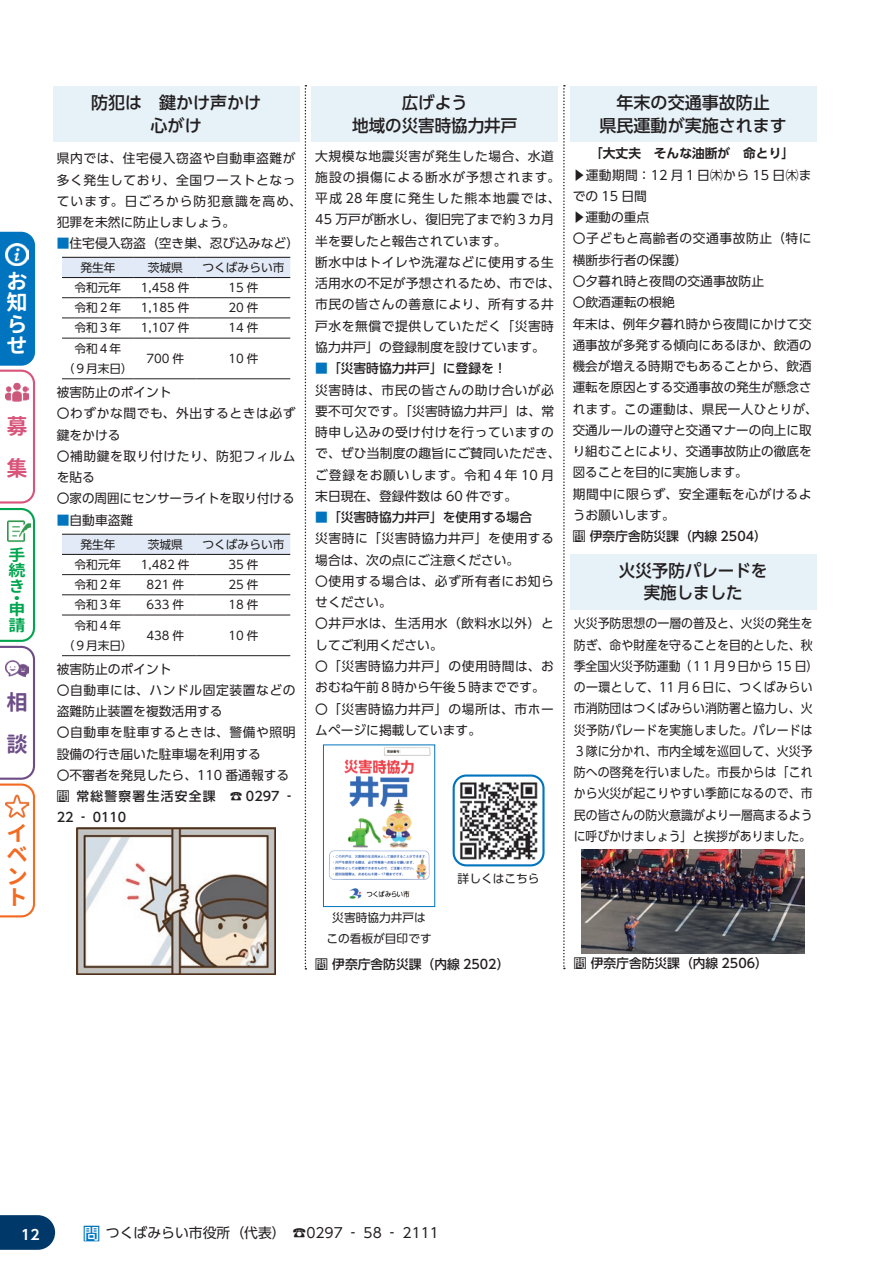
<style>
.page{position:relative;width:893px;height:1263px;background:#fff}
.page>*{position:absolute;margin:0;border:0;box-sizing:border-box;transform-origin:0 0}
.t1{font:700 21.3px/21.3px "Gen Jyuu Gothic L";color:#f36a21;text-align:justify}
.t2{font:700 21.3px/21.3px "Gen Jyuu Gothic L";color:#fff;text-align:justify}
.t3{font:700 21.3px/42.5px "Gen Jyuu Gothic L";color:#6d4d87}
.t4{font:700 21.3px/42.5px "Gen Jyuu Gothic L";color:#d8547a}
.t5{font:500 16.95px/22px "UD Shin Go Pr 6 N";color:#231f20;text-align:center}
.t6{font:700 15.6px/15.6px "Gen Jyuu Gothic L";color:#00a54f;text-align:justify;scale:1.09 1}
.t7{font:13.8px "UD Shin Go Pr 6 N";color:#231f20}
.t8{font:700 13.8px "UD Shin Go Pr 6 N De";color:#fff}
.t9{font:12.75px/21.3px "UD Shin Go Pr 6 N";letter-spacing:.005em;color:#231f20}
.t10{font:12.75px/21.3px "UD Shin Go Pr 6 N";letter-spacing:.04em;color:#231f20}
.t11{font:12.75px/21.3px "UD Shin Go Pr 6 N";letter-spacing:.045em;color:#231f20}
.t12{font:12.75px/21.3px "UD Shin Go Pr 6 N";letter-spacing:.005em;color:#231f20;scale:.93 1}
.t13{font:500 12.75px "UD Shin Go Pr 6 N";color:#231f20}
.t14{font:500 12.75px/21.3px "UD Shin Go Pr 6 N";letter-spacing:.1em;color:#231f20}
.t15{font:700 12.75px "UD Shin Go Pr 6 N De";color:#231f20}
.t16{font:11.7px/20.4px "UD Shin Go Pr 6 N";color:#231f20;text-align:center}
.s1{color:#0074be}
.s2{font-weight:500;color:#0074be}
.s3{font-weight:500}
.s4{font-weight:500;font-size:16.95px;color:#0074be}
</style>
<div class="page">
<div style="left:53px;top:86px;width:246px;height:56px;background:#e6f1f8"></div>
<div style="left:62px;top:258px;width:228px;height:19px;background:#e1eaf6"></div>
<hr style="left:62px;top:297px;width:72px;height:1px;background:#231f20">
<hr style="left:134px;top:297px;width:63px;height:1px;background:#231f20">
<hr style="left:197px;top:297px;width:93px;height:1px;background:#231f20">
<hr style="left:62px;top:318px;width:72px;height:1px;background:#231f20">
<hr style="left:134px;top:318px;width:63px;height:1px;background:#231f20">
<hr style="left:197px;top:318px;width:93px;height:1px;background:#231f20">
<hr style="left:62px;top:338px;width:72px;height:1px;background:#231f20">
<hr style="left:134px;top:338px;width:63px;height:1px;background:#231f20">
<hr style="left:197px;top:338px;width:93px;height:1px;background:#231f20">
<hr style="left:62px;top:378px;width:72px;height:1px;background:#231f20">
<hr style="left:134px;top:378px;width:63px;height:1px;background:#231f20">
<hr style="left:197px;top:378px;width:93px;height:1px;background:#231f20">
<hr style="left:62px;top:257px;width:72px;height:1px;background:#231f20">
<hr style="left:134px;top:257px;width:63px;height:1px;background:#231f20">
<hr style="left:197px;top:257px;width:93px;height:1px;background:#231f20">
<hr style="left:62px;top:277px;width:72px;height:1px;background:#231f20">
<hr style="left:134px;top:277px;width:63px;height:1px;background:#231f20">
<hr style="left:197px;top:277px;width:93px;height:1px;background:#231f20">
<div style="left:62px;top:535px;width:228px;height:19px;background:#e1eaf6"></div>
<hr style="left:62px;top:574px;width:72px;height:1px;background:#231f20">
<hr style="left:134px;top:574px;width:63px;height:1px;background:#231f20">
<hr style="left:197px;top:574px;width:93px;height:1px;background:#231f20">
<hr style="left:62px;top:594px;width:72px;height:1px;background:#231f20">
<hr style="left:134px;top:594px;width:63px;height:1px;background:#231f20">
<hr style="left:197px;top:594px;width:93px;height:1px;background:#231f20">
<hr style="left:62px;top:615px;width:72px;height:1px;background:#231f20">
<hr style="left:134px;top:615px;width:63px;height:1px;background:#231f20">
<hr style="left:197px;top:615px;width:93px;height:1px;background:#231f20">
<hr style="left:62px;top:655px;width:72px;height:1px;background:#231f20">
<hr style="left:134px;top:655px;width:63px;height:1px;background:#231f20">
<hr style="left:197px;top:655px;width:93px;height:1px;background:#231f20">
<hr style="left:62px;top:534px;width:72px;height:1px;background:#231f20">
<hr style="left:134px;top:534px;width:63px;height:1px;background:#231f20">
<hr style="left:197px;top:534px;width:93px;height:1px;background:#231f20">
<hr style="left:62px;top:554px;width:72px;height:1px;background:#231f20">
<hr style="left:134px;top:554px;width:63px;height:1px;background:#231f20">
<hr style="left:197px;top:554px;width:93px;height:1px;background:#231f20">
<svg style="left:563px;top:85px;width:2px;height:884px"></svg>
<svg style="left:305px;top:85px;width:1px;height:884px"></svg>
<div style="left:570px;top:86px;width:246px;height:56px;background:#e6f1f8"></div>
<svg style="left:0;top:232px;width:35px;height:685px"></svg>
<img style="left:6px;top:381px;width:22px;height:23px">
<div style="left:311px;top:86px;width:247px;height:56px;background:#e6f1f8"></div>
<img style="left:328px;top:747px;width:103px;height:152px">
<div style="left:323px;top:745px;width:112px;height:162px;border:1px solid #0074be"></div>
<div style="left:570px;top:554px;width:246px;height:55px;background:#e6f1f8"></div>
<img style="left:582px;top:849px;width:223px;height:104px">
<img style="left:77px;top:828px;width:199px;height:147px">
<img style="left:454px;top:777px;width:88px;height:88px">
<div style="left:453px;top:774px;width:92px;height:92px;border:2px solid #0074be;border-radius:13px"></div>
<svg style="left:0;top:1215px;width:55px;height:35px;background:#134674"></svg>
<h1 class="t2" style="left:6px;top:270px;width:22px">お知らせ</h1>
<h1 class="t4" style="left:6px;top:404px;width:22px">募集</h1>
<p class="t6" style="left:8px;top:547px;width:17px">手続き</p>
<p class="t6" style="left:8px;top:591px;width:16px;line-height:11.7px">・申</p>
<p class="t6" style="left:8px;top:617px;width:17px">請</p>
<h1 class="t3" style="left:6px;top:680px;width:22px">相談</h1>
<h1 class="t1" style="left:6px;top:822px;width:22px">イベント</h1>
<h2 class="t5" style="left:91px;top:91px;width:172px">防犯は　鍵かけ声かけ心がけ</h2>
<p class="t11" style="left:57px;top:147px;width:247px">県内では、住宅侵入窃盗や自動車盗難が多く発生しており、全国ワーストとなっています。日ごろから防犯意識を高め、犯罪を未然に防止しましょう。</p>
<p class="t9" style="left:57px;top:232px;width:244px"><span class="s1">■</span>住宅侵入窃盗（空き巣、忍び込みなど）</p>
<p class="t16" style="left:80px;top:257px;width:37px">発生年</p>
<p class="t16" style="left:148px;top:257px;width:37px">茨城県</p>
<p class="t16" style="left:203px;top:257px;width:83px">つくばみらい市</p>
<p class="t16" style="left:75px;top:277px;width:48px">令和元年</p>
<p class="t16" style="left:141px;top:277px;width:50px">1,458 件</p>
<p class="t16" style="left:228px;top:277px;width:32px">15 件</p>
<p class="t16" style="left:75px;top:297px;width:48px">令和２年</p>
<p class="t16" style="left:141px;top:297px;width:50px">1,185 件</p>
<p class="t16" style="left:228px;top:297px;width:32px">20 件</p>
<p class="t16" style="left:75px;top:317px;width:48px">令和３年</p>
<p class="t16" style="left:141px;top:317px;width:50px">1,107 件</p>
<p class="t16" style="left:228px;top:317px;width:32px">14 件</p>
<p class="t16" style="left:63px;top:338px;width:72px">令和４年<br>（９月末日）</p>
<p class="t16" style="left:146px;top:348px;width:39px">700 件</p>
<p class="t16" style="left:228px;top:348px;width:32px">10 件</p>
<p class="t9" style="left:57px;top:381px;width:240px">被害防止のポイント<br>〇わずかな間でも、外出するときは必ず鍵をかける<br>〇補助鍵を取り付けたり、防犯フィルムを貼る<br>〇家の周囲にセンサーライトを取り付ける</p>
<p class="t9" style="left:57px;top:509px;width:78px"><span class="s1">■</span>自動車盗難</p>
<p class="t16" style="left:80px;top:534px;width:37px">発生年</p>
<p class="t16" style="left:148px;top:534px;width:37px">茨城県</p>
<p class="t16" style="left:203px;top:534px;width:83px">つくばみらい市</p>
<p class="t16" style="left:75px;top:554px;width:48px">令和元年</p>
<p class="t16" style="left:141px;top:554px;width:50px">1,482 件</p>
<p class="t16" style="left:228px;top:554px;width:32px">35 件</p>
<p class="t16" style="left:75px;top:574px;width:48px">令和２年</p>
<p class="t16" style="left:146px;top:574px;width:39px">821 件</p>
<p class="t16" style="left:228px;top:574px;width:32px">25 件</p>
<p class="t16" style="left:75px;top:594px;width:48px">令和３年</p>
<p class="t16" style="left:146px;top:594px;width:39px">633 件</p>
<p class="t16" style="left:228px;top:594px;width:32px">18 件</p>
<p class="t16" style="left:63px;top:614px;width:72px">令和４年<br>（９月末日）</p>
<p class="t16" style="left:146px;top:625px;width:39px">438 件</p>
<p class="t16" style="left:228px;top:625px;width:32px">10 件</p>
<p class="t9" style="left:57px;top:658px;width:240px">被害防止のポイント<br>〇自動車には、ハンドル固定装置などの盗難防止装置を複数活用する<br>〇自動車を駐車するときは、警備や照明設備の行き届いた駐車場を利用する<br>〇不審者を発見したら、110 番通報する</p>
<p class="t14" style="left:57px;top:785px;width:240px">問 常総警察署生活安全課　☎ 0297 ‐<br>22 ‐ 0110</p>
<h2 class="t5" style="left:352px;top:91px;width:166px">広げよう<br>地域の災害時協力井戸</h2>
<p class="t10" style="left:315px;top:145px;width:247px">大規模な地震災害が発生した場合、水道施設の損傷による断水が予想されます。平成 28 年度に発生した熊本地震では、<br>45 万戸が断水し、復旧完了まで約３カ月半を要したと報告されています。<br>断水中はトイレや洗濯などに使用する生活用水の不足が予想されるため、市では、市民の皆さんの善意により、所有する井戸水を無償で提供していただく「災害時協力井戸」の登録制度を設けています。</p>
<p class="t10" style="left:315px;top:357px;width:247px"><span class="s2">■</span><span class="s3">「災害時協力井戸」に登録を！<br></span>災害時は、市民の皆さんの助け合いが必要不可欠です。「災害時協力井戸」は、常時申し込みの受け付けを行っていますので、ぜひ当制度の趣旨にご賛同いただき、ご登録をお願いします。令和４年 10 月末日現在、登録件数は 60 件です。</p>
<p class="t11" style="left:315px;top:506px;width:240px"><span class="s2">■</span><span class="s3">「災害時協力井戸」を使用する場合<br></span>災害時に「災害時協力井戸」を使用する場合は、次の点にご注意ください。<br>〇使用する場合は、必ず所有者にお知らせください。<br>〇井戸水は、生活用水（飲料水以外）としてご利用ください。<br>〇「災害時協力井戸」の使用時間は、おおむね午前８時から午後５時までです。〇「災害時協力井戸」の場所は、市ホームページに掲載しています。</p>
<p class="t16" style="left:326px;top:907px;width:107px">災害時協力井戸はこの看板が目印です</p>
<p class="t16" style="left:458px;top:868px;width:83px">詳しくはこちら</p>
<p class="t13" style="left:315px;top:953px;width:196px">問 伊奈庁舎防災課（内線 2502）</p>
<h2 class="t5" style="left:600px;top:91px;width:189px">年末の交通事故防止<br>県民運動が実施されます</h2>
<p class="t15" style="left:590px;top:143px;width:206px">「大丈夫　そんな油断が　命とり」</p>
<p class="t9" style="left:573px;top:164px;width:247px">▶運動期間：12 月１日㈭から 15 日㈭までの 15 日間<br>▶運動の重点<br>〇子どもと高齢者の交通事故防止（特に横断歩行者の保護）<br>〇夕暮れ時と夜間の交通事故防止<br>〇飲酒運転の根絶<br>年末は、例年夕暮れ時から夜間にかけて交通事故が多発する傾向にあるほか、飲酒の機会が増える時期でもあることから、飲酒運転を原因とする交通事故の発生が懸念されます。この運動は、県民一人ひとりが、交通ルールの遵守と交通マナーの向上に取り組むことにより、交通事故防止の徹底を図ることを目的に実施します。<br>期間中に限らず、安全運転を心がけるようお願いします。</p>
<p class="t13" style="left:573px;top:526px;width:196px">問 伊奈庁舎防災課（内線 2504）</p>
<h2 class="t5" style="left:619px;top:559px;width:150px">火災予防パレードを実施しました</h2>
<p class="t12" style="left:574px;top:612px;width:265px">火災予防思想の一層の普及と、火災の発生を防ぎ、命や財産を守ることを目的とした、秋季全国火災予防運動（１1 月９日から 15 日）の一環として、11 月６日に、つくばみらい市消防団はつくばみらい消防署と協力し、火災予防パレードを実施しました。パレードは<br>３隊に分かれ、市内全域を巡回して、火災予防への啓発を行いました。市長からは「これから火災が起こりやすい季節になるので、市民の皆さんの防火意識がより一層高まるように呼びかけましょう」と挨拶がありました。</p>
<p class="t13" style="left:574px;top:953px;width:196px">問 伊奈庁舎防災課（内線 2506）</p>
<p class="t8" style="left:21px;top:1223px;width:20px">12</p>
<p class="t7" style="left:83px;top:1222px;width:357px"><span class="s4">問</span>つくばみらい市役所（代表）　☎0297 ‐ 58 ‐ 2111</p>
</div>
